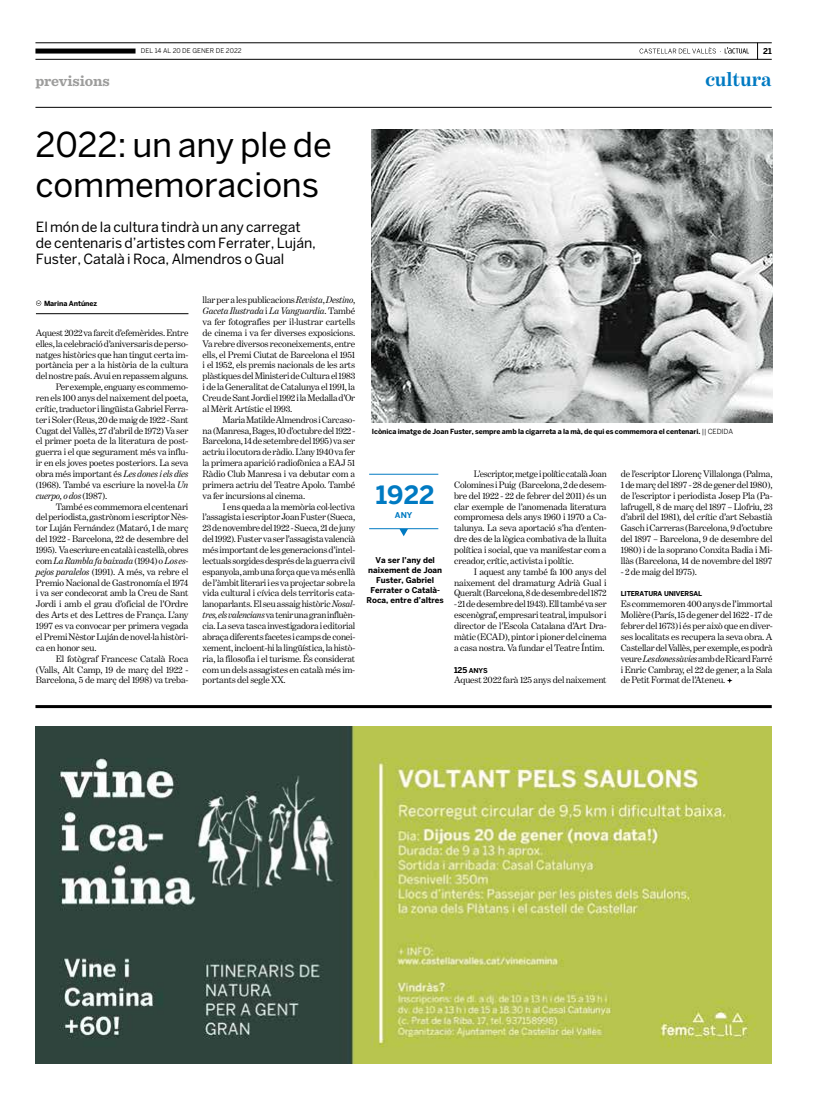
<style>
.page{position:relative;width:820px;height:1106px;background:#fff}
.page>*{position:absolute;margin:0;border:0;box-sizing:border-box;transform-origin:0 0}
.t1{font:34px/40px "Benton Sans";letter-spacing:-.005em;color:#000}
.t2{font:700 25px "Benton Sans";color:#007ac2}
.t3{font:700 20px "Benton Modern One";letter-spacing:-.005em;color:#007ac2}
.t4{font:700 15px "Sentinel";letter-spacing:-.005em;color:#9d9d9c}
.t5{font:14px/16px "Benton Sans";letter-spacing:-.005em;color:#000}
.t6{font:9.5px/10.9px "Benton Modern One";letter-spacing:-.015em;color:#000;text-align:justify}
.t7{font:italic 9.5px "Benton Modern One";letter-spacing:-.015em;color:#000}
.t8{font:700 8px/10px "Benton Sans";color:#000;text-align:center}
.t9{font:700 8px "Benton Sans";color:#007ac2}
.t10{font:700 7px "Benton Sans";letter-spacing:-.01em;color:#000}
.t11{font:700 6.7px "Benton Sans";letter-spacing:-.025em;color:#000}
.t12{font:6.5px "Benton Sans";letter-spacing:.005em;color:#000}
.s1{font-style:italic}
.s2{font-style:normal}
.s3{font-weight:400}
.s4{font-size:8px}
</style>
<div class="page">
<svg style="left:757px;top:44px;width:1px;height:15px"></svg>
<svg style="left:639px;top:47px;width:109px;height:7px"></svg>
<hr style="left:35px;top:107px;width:736px;height:1px;background:#000">
<hr style="left:35px;top:43px;width:736px;height:1px;background:#000">
<hr style="left:35px;top:59px;width:736px;height:1px;background:#000">
<div style="left:35px;top:49px;width:100px;height:5px;background:#000"></div>
<hr style="left:35px;top:705px;width:736px;height:3px;background:#000">
<img style="left:372px;top:129px;width:400px;height:294px">
<svg style="left:36px;top:300px;width:5px;height:6px"></svg>
<hr style="left:36px;top:313px;width:152px;height:1px;background:#000">
<svg style="left:727px;top:678px;width:5px;height:5px"></svg>
<hr style="left:369px;top:474px;width:69px;height:1px;background:#007ac2">
<hr style="left:369px;top:528px;width:69px;height:1px;background:#007ac2">
<svg style="left:399px;top:529px;width:9px;height:7px"></svg>
<img style="left:35px;top:726px;width:736px;height:337px">
<p class="t12" style="left:141px;top:47px;width:102px">DEL 14 AL 20 DE GENER DE 2022</p>
<p class="t8" style="left:762px;top:46px;width:10px">21</p>
<h3 class="t4" style="left:35px;top:69px;width:76px">previsions</h3>
<h3 class="t3" style="left:705px;top:68px;width:68px">cultura</h3>
<h1 class="t1" style="left:35px;top:124px;width:298px">2022: un any ple de commemoracions</h1>
<h3 class="t5" style="left:36px;top:219px;width:281px">El món de la cultura tindrà un any carregat de centenaris d’artistes com Ferrater, Luján,<br>Fuster, Català i Roca, Almendros o Gual</h3>
<p class="t6" style="left:202px;top:294px;width:154px">llar per a les publicacions <span class="s1">Revista</span>, <span class="s1">Destino</span>, <span class="s1">Gaceta Ilustrada</span> i <span class="s1">La Vanguardia</span>. També va fer fotografies per il·lustrar cartells de cinema i va fer diverses exposicions.<br>Va rebre diversos reconeixements, entre ells, el Premi Ciutat de Barcelona el 1951 i el 1952, els premis nacionals de les arts plàstiques del Ministeri de Cultura el 1983 i de la Generalitat de Catalunya el 1991, la Creu de Sant Jordi el 1992 i la Medalla d’Or al Mèrit Artístic el 1993.</p>
<p class="t6" style="left:202px;top:414px;width:154px;text-indent:20px">Maria Matilde Almendros i Carcaso&shy;na (Manresa, Bages, 10 d’octubre del 1922 - Barcelona, 14 de setembre del 1995) va ser actriu i locutora de ràdio. L’any 1940 va fer la primera aparició radiofònica a EAJ 51<br>Ràdio Club Manresa i va debutar com a primera actriu del Teatre Apolo. També va fer incursions al cinema.</p>
<p class="t6" style="left:202px;top:501px;width:154px;text-indent:20px">I ens queda a la memòria col·lectiva l’assagista i escriptor Joan Fuster (Sueca, 23 de novembre del 1922 - Sueca, 21 de juny del 1992). Fuster va ser l’assagista valencià més important de les generacions d’intel· lectuals sorgides després de la guerra civil espanyola, amb una força que va més enllà de l’àmbit literari i es va projectar sobre la vida cultural i cívica dels territoris cata&shy;lanoparlants. El seu assaig històric <span class="s1">Nosal&shy;tres, els valencians</span> va tenir una gran influèn&shy;cia. La seva tasca investigadora i editorial abraça diferents facetes i camps de conei&shy;xement, incloent-hi la lingüística, la histò&shy;ria, la filosofia i el turisme. És considerat com un dels assagistes en català més im&shy;portants del segle XX.</p>
<p class="t10" style="left:44px;top:299px;width:55px">Marina Antúnez</p>
<p class="t6" style="left:36px;top:327px;width:154px">Aquest 2022 va farcit d’efemèrides. Entre</p>
<p class="t6" style="left:36px;top:338px;width:154px">elles, la celebració d’aniversaris de perso-</p>
<p class="t6" style="left:36px;top:349px;width:154px">natges històrics que han tingut certa im-</p>
<p class="t6" style="left:36px;top:360px;width:154px">portància per a la història de la cultura</p>
<p class="t6" style="left:36px;top:370px;width:154px">del nostre país. Avui en repassem alguns.</p>
<p class="t6" style="left:56px;top:381px;width:134px">Per exemple, enguany es commemo-</p>
<p class="t6" style="left:36px;top:392px;width:154px">ren els 100 anys del naixement del poeta,</p>
<p class="t6" style="left:36px;top:403px;width:154px">crític, traductor i lingüista Gabriel Ferra-</p>
<p class="t6" style="left:36px;top:414px;width:154px">ter i Soler (Reus, 20 de maig de 1922 - Sant</p>
<p class="t6" style="left:36px;top:425px;width:154px">Cugat del Vallès, 27 d’abril de 1972) Va ser</p>
<p class="t6" style="left:36px;top:436px;width:154px">el primer poeta de la literatura de post-</p>
<p class="t6" style="left:36px;top:446px;width:154px">guerra i el que segurament més va influ-</p>
<p class="t6" style="left:36px;top:457px;width:154px">ir en els joves poetes posteriors. La seva</p>
<p class="t6" style="left:36px;top:468px;width:154px">obra més important és <span class="s1">Les dones i els dies</span></p>
<p class="t6" style="left:36px;top:479px;width:154px">(1968). També va escriure la novel·la <span class="s1">Un</span></p>
<p class="t7" style="left:36px;top:490px;width:73px">cuerpo, o dos <span class="s2">(1987).</span></p>
<p class="t6" style="left:56px;top:501px;width:134px">També es commemora el centenari</p>
<p class="t6" style="left:36px;top:512px;width:154px">del periodista, gastrònom i escriptor Nès-</p>
<p class="t6" style="left:36px;top:522px;width:154px">tor Luján Fernández (Mataró, 1 de març</p>
<p class="t6" style="left:36px;top:533px;width:154px">del 1922 - Barcelona, 22 de desembre del</p>
<p class="t6" style="left:36px;top:544px;width:154px">1995). Va escriure en català i castellà, obres</p>
<p class="t7" style="left:36px;top:555px;width:154px"><span class="s2">com</span> La Rambla fa baixada <span class="s2">(1994) o</span> Los es-</p>
<p class="t6" style="left:36px;top:566px;width:154px"><span class="s1">pejos paralelos</span> (1991). A més, va rebre el</p>
<p class="t6" style="left:36px;top:577px;width:154px">Premio Nacional de Gastronomía el 1974</p>
<p class="t6" style="left:36px;top:588px;width:154px">i va ser condecorat amb la Creu de Sant</p>
<p class="t6" style="left:36px;top:598px;width:154px">Jordi i amb el grau d’oficial de l’Ordre</p>
<p class="t6" style="left:36px;top:609px;width:154px">des Arts et des Lettres de França. L’any</p>
<p class="t6" style="left:36px;top:620px;width:154px">1997 es va convocar per primera vegada</p>
<p class="t6" style="left:36px;top:631px;width:154px">el Premi Nèstor Luján de novel·la històri-</p>
<p class="t6" style="left:36px;top:642px;width:62px">ca en honor seu.</p>
<p class="t6" style="left:56px;top:653px;width:134px">El fotògraf Francesc Català Roca</p>
<p class="t6" style="left:36px;top:663px;width:154px">(Valls, Alt Camp, 19 de març del 1922 -</p>
<p class="t6" style="left:36px;top:674px;width:154px">Barcelona, 5 de març del 1998) va treba-</p>
<p class="t10" style="left:372px;top:427px;width:362px">Icònica imatge de Joan Fuster, sempre amb la cigarreta a la mà, de qui es commemora el centenari. <span class="s3">|| CEDIDA</span></p>
<p class="t6" style="left:454px;top:468px;width:154px;text-indent:20px">L’escriptor, metge i polític català Joan Colomines i Puig (Barcelona, 2 de desem&shy;bre del 1922 - 22 de febrer del 2011) és un clar exemple de l’anomenada literatura compromesa dels anys 1960 i 1970 a Ca&shy;talunya. La seva aportació s’ha d’enten&shy;dre des de la lògica combativa de la lluita política i social, que va manifestar com a creador, crític, activista i polític.</p>
<p class="t6" style="left:454px;top:566px;width:154px;text-indent:20px">I aquest any també fa 100 anys del naixement del dramaturg Adrià Gual i Queralt (Barcelona, 8 de desembre del 1872</p>
<p class="t6" style="left:454px;top:598px;width:154px">- 21 de desembre del 1943). Ell també va ser escenògraf, empresari teatral, impulsor i director de l’Escola Catalana d’Art Dra&shy;màtic (ECAD), pintor i pioner del cinema a casa nostra. Va fundar el Teatre Íntim.</p>
<p class="t11" style="left:454px;top:666px;width:35px"><span class="s4">125</span> ANYS</p>
<p class="t6" style="left:454px;top:674px;width:154px">Aquest 2022 farà 125 anys del naixement</p>
<p class="t6" style="left:620px;top:468px;width:153px">de l’escriptor Llorenç Villalonga (Palma, 1 de març del 1897 - 28 de gener del 1980), de l’escriptor i periodista Josep Pla (Pa&shy;lafrugell, 8 de març del 1897 – Llofriu, 23 d’abril del 1981), del crític d’art Sebastià Gasch i Carreras (Barcelona, 9 d’octubre del 1897 – Barcelona, 9 de desembre del 1980) i de la soprano Conxita Badia i Mi&shy;llàs (Barcelona, 14 de novembre del 1897</p>
<p class="t6" style="left:620px;top:566px;width:78px">- 2 de maig del 1975).</p>
<p class="t11" style="left:620px;top:590px;width:83px">LITERATURA UNIVERSAL</p>
<p class="t6" style="left:620px;top:598px;width:153px">Es commemoren 400 anys de l’immortal Molière (París, 15 de gener del 1622 - 17 de febrer del 1673) i és per això que en diver&shy;ses localitats es recupera la seva obra. A Castellar del Vallès, per exemple, es podrà veure <span class="s1">Les dones sàvies</span> amb de Ricard Farré i Enric Cambray, el 22 de gener, a la Sala de Petit Format de l’Ateneu.</p>
<h2 class="t2" style="left:375px;top:480px;width:60px">1922</h2>
<p class="t9" style="left:395px;top:510px;width:19px">ANY</p>
<p class="t8" style="left:366px;top:555px;width:79px">Va ser l’any del naixement de Joan<br>Fuster, Gabriel<br>Ferrater o Català-<br>Roca, entre d’altres</p>
</div>
